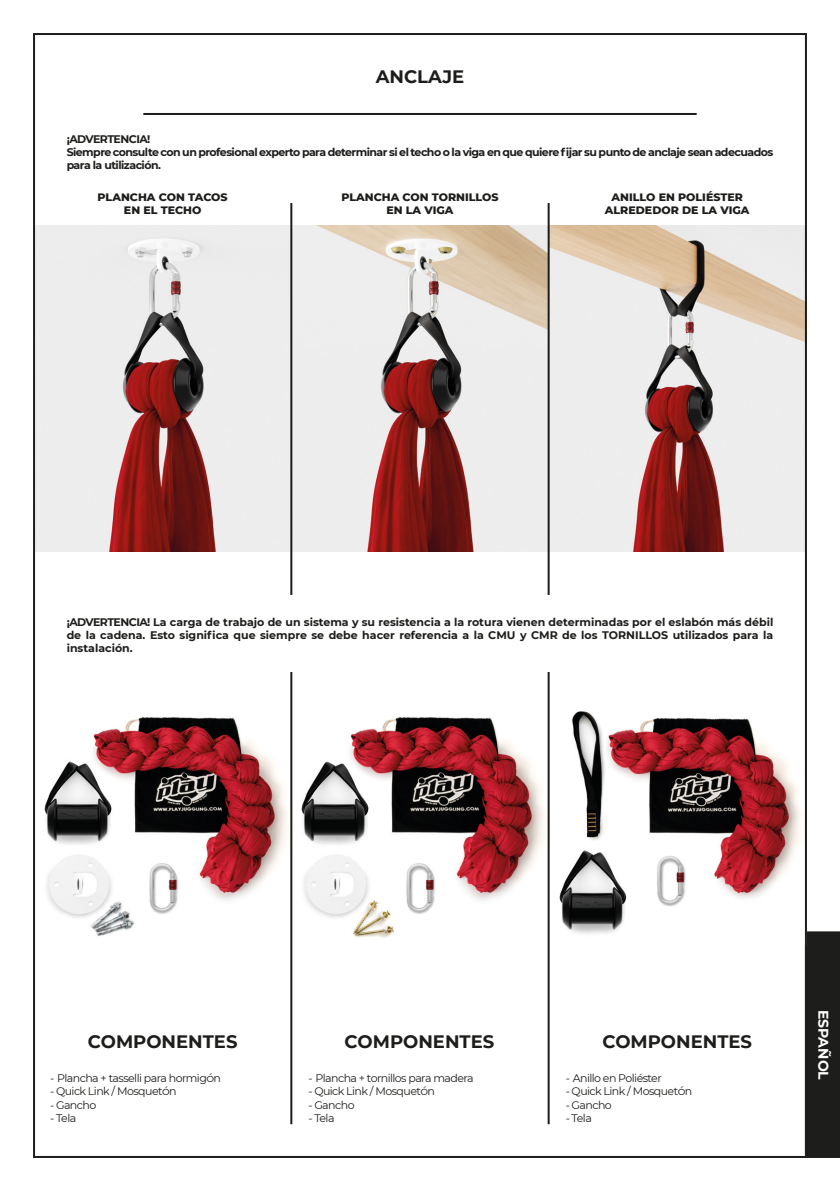
<style>
.page{position:relative;width:840px;height:1191px;background:#fff}
.page>*{position:absolute;margin:0;border:0;box-sizing:border-box;transform-origin:0 0}
.t1{font:700 18px "Montserrat";color:#1d1d1b}
.t2{font:700 14px "Montserrat";color:#fff}
.t3{font:700 11px/13.2px "Montserrat";letter-spacing:-.05em;color:#1d1d1b}
.t4{font:11px "Montserrat";letter-spacing:-.05em;color:#1d1d1b}
.t5{font:800 11px "Montserrat";color:#1d1d1b}
</style>
<div class="page">
<hr style="left:143px;top:113px;width:553px;height:2px;background:#1d1d1b">
<div style="left:806px;top:931px;width:33px;height:227px;background:#1d1d1b"></div>
<img style="left:36px;top:225px;width:767px;height:326px">
<img style="left:292px;top:685px;width:509px;height:260px">
<img style="left:44px;top:717px;width:244px;height:219px">
<hr style="left:547px;top:203px;width:2px;height:921px;background:#1d1d1b">
<hr style="left:290px;top:203px;width:2px;height:921px;background:#1d1d1b">
<div style="left:67px;top:595px;width:705px;height:77px;background:#fff"></div>
<p class="t1" style="left:375px;top:64px;width:90px">ANCLAJE</p>
<p class="t3" style="left:67px;top:132px;width:85px">¡ADVERTENCIA!</p>
<p class="t3" style="left:67px;top:145px;width:707px">Siempre consulte con un profesional experto para determinar si el techo o la viga en que quiere fijar su punto de anclaje sean adecuados para la utilización.</p>
<p class="t5" style="left:98px;top:189px;width:131px">PLANCHA CON TACOS</p>
<p class="t5" style="left:124px;top:202px;width:79px">EN EL TECHO</p>
<p class="t5" style="left:611px;top:189px;width:133px">ANILLO EN POLIÉSTER</p>
<p class="t5" style="left:604px;top:202px;width:146px">ALREDEDOR DE LA VIGA</p>
<p class="t5" style="left:341px;top:189px;width:159px">PLANCHA CON TORNILLOS</p>
<p class="t5" style="left:386px;top:202px;width:69px">EN LA VIGA</p>
<p class="t3" style="left:67px;top:615px;width:707px;text-align:justify">¡ADVERTENCIA! La carga de trabajo de un sistema y su resistencia a la rotura vienen determinadas por el eslabón más débil de la cadena. Esto significa que siempre se debe hacer referencia a la CMU y CMR de los TORNILLOS utilizados para la instalación.</p>
<p class="t1" style="left:88px;top:1028px;width:151px">COMPONENTES</p>
<p class="t1" style="left:344px;top:1028px;width:151px">COMPONENTES</p>
<p class="t1" style="left:602px;top:1028px;width:151px">COMPONENTES</p>
<p class="t4" style="left:565px;top:1070px;width:98px">- Anillo en Poliéster</p>
<p class="t4" style="left:565px;top:1084px;width:128px">- Quick Link / MosquetÓn</p>
<p class="t4" style="left:565px;top:1097px;width:48px">- Gancho</p>
<p class="t4" style="left:565px;top:1110px;width:28px">- Tela</p>
<p class="t4" style="left:50px;top:1070px;width:172px">- Plancha + tasselli para hormigÓn</p>
<p class="t4" style="left:50px;top:1084px;width:128px">- Quick Link / MosquetÓn</p>
<p class="t4" style="left:50px;top:1097px;width:48px">- Gancho</p>
<p class="t4" style="left:50px;top:1110px;width:28px">- Tela</p>
<p class="t4" style="left:308px;top:1070px;width:167px">- Plancha + tornillos para madera</p>
<p class="t4" style="left:308px;top:1084px;width:128px">- Quick Link / MosquetÓn</p>
<p class="t4" style="left:308px;top:1097px;width:48px">- Gancho</p>
<p class="t4" style="left:308px;top:1110px;width:28px">- Tela</p>
<p class="t2" style="left:833px;top:1009px;width:72px;rotate:90deg">ESPAÑOL</p>
</div>
